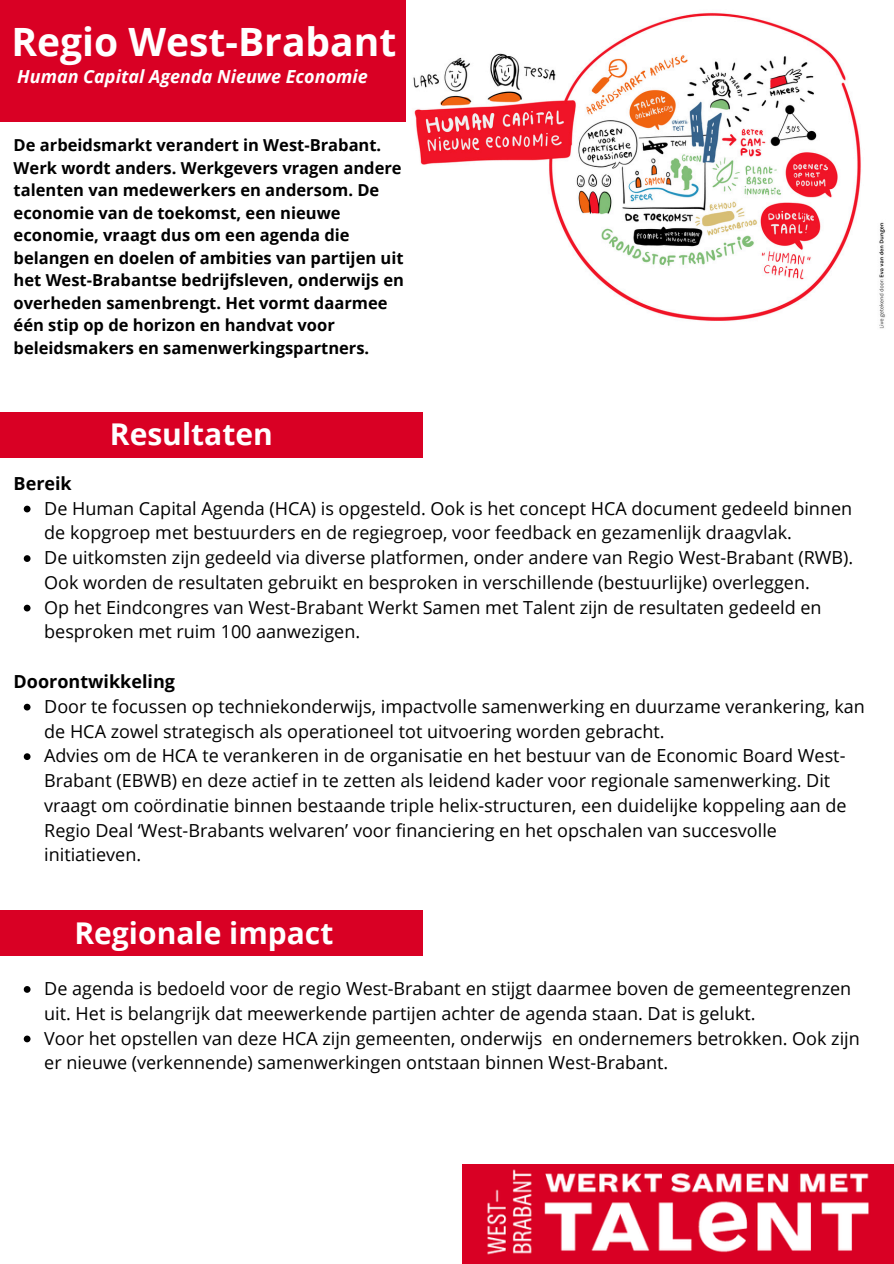
<style>
.page{position:relative;width:894px;height:1264px;background:#fff}
.page>*{position:absolute;margin:0;border:0;box-sizing:border-box;transform-origin:0 0}
.t1{font:700 39px "Open Sans";color:#fff}
.t2{font:700 30px "Open Sans";color:#fff}
.t3{font:18px/24.8px "Open Sans";color:#000}
.t4{font:italic 700 18px "Open Sans";color:#fff}
.t5{font:700 18px "Open Sans";color:#000}
.t6{font:700 16.5px/22.5px "Open Sans";color:#000}
</style>
<div class="page">
<img style="left:405px;top:0;width:481px;height:329px">
<div style="left:0;top:0;width:405px;height:122px;background:#d90024"></div>
<div style="left:0;top:412px;width:422px;height:45px;background:#d90024"></div>
<div style="left:0;top:910px;width:422px;height:45px;background:#d90024"></div>
<img style="left:462px;top:1164px;width:431px;height:99px">
<svg style="left:24px;top:505px;width:6px;height:7px"></svg>
<svg style="left:24px;top:555px;width:6px;height:7px"></svg>
<svg style="left:24px;top:604px;width:6px;height:7px"></svg>
<svg style="left:24px;top:703px;width:6px;height:7px"></svg>
<svg style="left:24px;top:753px;width:6px;height:7px"></svg>
<svg style="left:24px;top:986px;width:6px;height:6px"></svg>
<svg style="left:24px;top:1035px;width:6px;height:7px"></svg>
<p class="t1" style="left:11px;top:14px;width:386px">Regio West-Brabant</p>
<p class="t4" style="left:17px;top:64px;width:352px">Human Capital Agenda Nieuwe Economie</p>
<h3 class="t6" style="left:14px;top:133px;width:391px">De arbeidsmarkt verandert in West-Brabant.<br>Werk wordt anders. Werkgevers vragen andere talenten van medewerkers en andersom. De economie van de toekomst, een nieuwe economie, vraagt dus om een agenda die belangen en doelen of ambities van partijen uit het West-Brabantse bedrijfsleven, onderwijs en overheden samenbrengt. Het vormt daarmee één stip op de horizon en handvat voor beleidsmakers en samenwerkingspartners.</h3>
<p class="t2" style="left:110px;top:413px;width:164px">Resultaten</p>
<h3 class="t5" style="left:14px;top:470px;width:60px">Bereik</h3>
<p class="t3" style="left:44px;top:495px;width:809px">De Human Capital Agenda (HCA) is opgesteld. Ook is het concept HCA document gedeeld binnen de kopgroep met bestuurders en de regiegroep, voor feedback en gezamenlijk draagvlak.</p>
<h1 class="t3" style="left:44px;top:545px;width:810px">De uitkomsten zijn gedeeld via diverse platformen, onder andere van Regio West-Brabant (RWB).<br>Ook worden de resultaten gebruikt en besproken in verschillende (bestuurlijke) overleggen.</h1>
<h3 class="t3" style="left:44px;top:594px;width:778px">Op het Eindcongres van West-Brabant Werkt Samen met Talent zijn de resultaten gedeeld en besproken met ruim 100 aanwezigen.</h3>
<h2 class="t5" style="left:14px;top:668px;width:163px">Doorontwikkeling</h2>
<h3 class="t3" style="left:44px;top:693px;width:822px">Door te focussen op techniekonderwijs, impactvolle samenwerking en duurzame verankering, kan de HCA zowel strategisch als operationeel tot uitvoering worden gebracht.</h3>
<p class="t3" style="left:44px;top:743px;width:803px">Advies om de HCA te verankeren in de organisatie en het bestuur van de Economic Board West-Brabant (EBWB) en deze actief in te zetten als leidend kader voor regionale samenwerking. Dit vraagt om coördinatie binnen bestaande triple helix-structuren, een duidelijke koppeling aan de Regio Deal ‘West-Brabants welvaren’ voor financiering en het opschalen van succesvolle initiatieven.</p>
<p class="t2" style="left:74px;top:911px;width:260px">Regionale impact</p>
<h2 class="t3" style="left:44px;top:975px;width:808px">De agenda is bedoeld voor de regio West-Brabant en stijgt daarmee boven de gemeentegrenzen uit. Het is belangrijk dat meewerkende partijen achter de agenda staan. Dat is gelukt.</h2>
<p class="t3" style="left:44px;top:1025px;width:816px">Voor het opstellen van deze HCA zijn gemeenten, onderwijs en ondernemers betrokken. Ook zijn er nieuwe (verkennende) samenwerkingen ontstaan binnen West-Brabant.</p>
</div>
